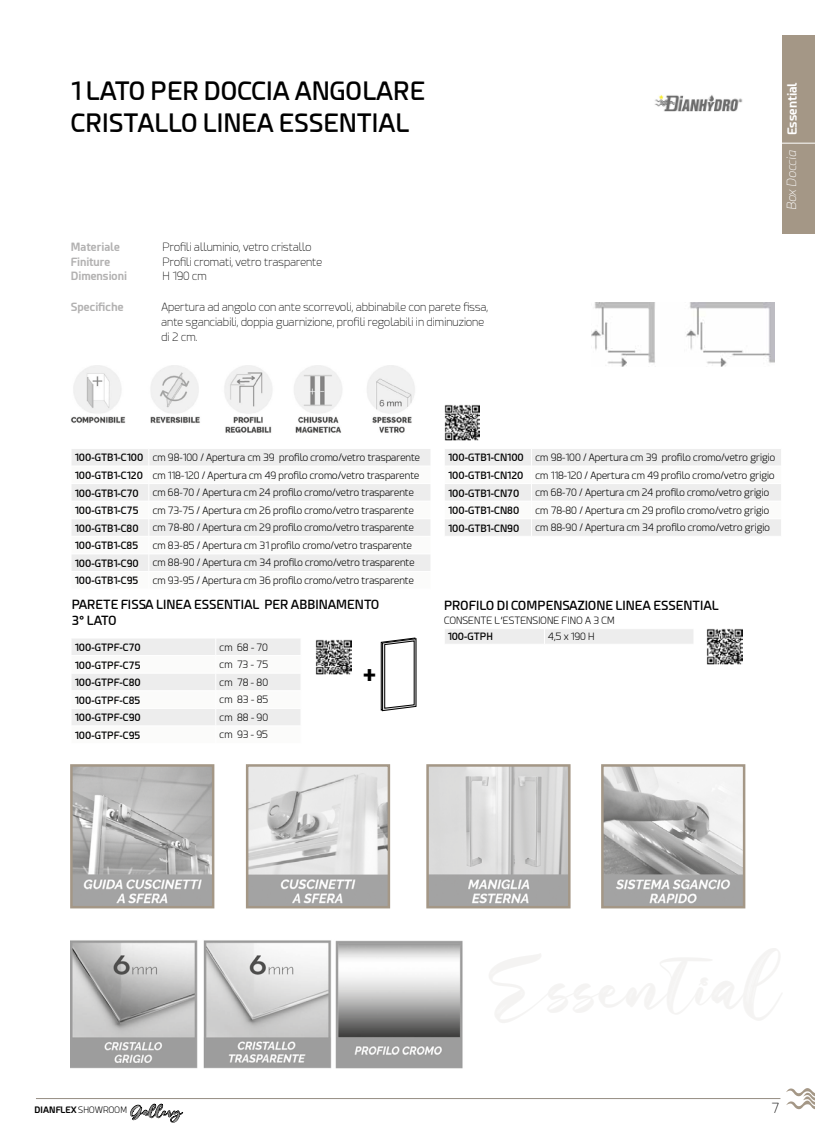
<style>
.page{position:relative;width:815px;height:1134px;background:#fff}
.page>*{position:absolute;margin:0;border:0;box-sizing:border-box;transform-origin:0 0}
.t1{font:600 25px/31.2px "Esphimere";color:#000}
.t2{font:700 24.62px "Esphimere";color:#000}
.t3{font:200 13.75px "Esphimere";color:#000}
.t4{font:600 12.5px/16.2px "Esphimere";color:#000}
.t5{font:700 12.5px "Esphimere";color:#fff}
.t6{font:italic 200 12.5px "Esphimere";color:#fff}
.t7{font:200 11.25px/14.6px "Esphimere";color:#000}
.t8{font:700 11.25px/14.4px "Esphimere";color:#b3b2b2}
.t9{font:300 10px/17.8px "Esphimere";color:#000;text-align:justify}
.t10{font:600 10px "Esphimere";color:#000}
.t11{font:700 8.75px "Esphimere";color:#000}
.s1{font-weight:600}
.s2{font-weight:300}
.s3{font-family:"Still Sunshine Personal Use";font-weight:400}
</style>
<div class="page">
<div style="left:782px;top:35px;width:33px;height:199px;background:#a49786"></div>
<hr style="left:36px;top:1098px;width:744px;height:1px;background:#958d82">
<svg style="left:786px;top:1088px;width:29px;height:21px"></svg>
<img style="left:73px;top:767px;width:138px;height:138px">
<div style="left:70px;top:764px;width:144px;height:144px;border:2px solid #a49786"></div>
<img style="left:654px;top:94px;width:89px;height:17px">
<img style="left:249px;top:767px;width:138px;height:138px">
<div style="left:246px;top:764px;width:144px;height:144px;border:2px solid #a49786"></div>
<img style="left:429px;top:767px;width:139px;height:138px">
<div style="left:426px;top:764px;width:145px;height:144px;border:2px solid #a49786"></div>
<img style="left:604px;top:767px;width:138px;height:138px">
<div style="left:601px;top:764px;width:144px;height:144px;border:2px solid #a49786"></div>
<img style="left:71px;top:940px;width:392px;height:128px">
<div style="left:72px;top:449px;width:358px;height:16px;background:#ededed"></div>
<svg style="left:72px;top:484px;width:358px;height:87px;fill:#ededed"></svg>
<hr style="left:71px;top:501px;width:78px;height:1px;background:#fff">
<hr style="left:149px;top:501px;width:282px;height:1px;background:#fff">
<hr style="left:71px;top:518px;width:78px;height:1px;background:#fff">
<hr style="left:149px;top:518px;width:282px;height:1px;background:#fff">
<hr style="left:71px;top:536px;width:78px;height:1px;background:#fff">
<hr style="left:149px;top:536px;width:282px;height:1px;background:#fff">
<hr style="left:71px;top:554px;width:78px;height:1px;background:#fff">
<hr style="left:149px;top:554px;width:282px;height:1px;background:#fff">
<svg style="left:149px;top:449px;width:1px;height:122px"></svg>
<svg style="left:445px;top:449px;width:336px;height:87px"></svg>
<img style="left:444px;top:405px;width:36px;height:35px">
<img style="left:591px;top:302px;width:184px;height:65px">
<img style="left:71px;top:365px;width:344px;height:68px">
<svg style="left:72px;top:639px;width:228px;height:86px"></svg>
<img style="left:316px;top:639px;width:35px;height:35px">
<svg style="left:381px;top:638px;width:36px;height:73px"></svg>
<div style="left:445px;top:629px;width:248px;height:15px;background:#ededed"></div>
<img style="left:707px;top:628px;width:35px;height:36px">
<hr style="left:780px;top:143px;width:35px;height:1px;background:#fff">
<h1 class="t1" style="left:71px;top:75px;width:356px">1 LATO PER DOCCIA ANGOLARE<br>CRISTALLO LINEA ESSENTIAL</h1>
<p class="t8" style="left:71px;top:240px;width:58px">Materiale<br>Finiture<br>Dimensioni</p>
<p class="t7" style="left:162px;top:240px;width:161px">Profili alluminio, vetro cristallo<br>Profili cromati, vetro trasparente<br>H 190 cm</p>
<p class="t8" style="left:71px;top:300px;width:54px">Specifiche</p>
<p class="t7" style="left:161px;top:300px;width:328px">Apertura ad angolo con ante scorrevoli, abbinabile con parete fissa, ante sganciabili, doppia guarnizione, profili regolabili in diminuzione di 2 cm.</p>
<p class="t5" style="left:784px;top:135px;width:54px;rotate:-90deg">Essential</p>
<p class="t6" style="left:784px;top:210px;width:61px;rotate:-90deg">Box Doccia</p>
<p class="t9" style="left:75px;top:449px;width:347px"><span class="s1">100-GTB1-C100</span> cm 98-100 / Apertura cm 39 profilo cromo/vetro trasparente <span class="s1">100-GTB1-C120</span> cm 118-120 / Apertura cm 49 profilo cromo/vetro trasparente <span class="s1">100-GTB1-C70</span></p>
<p class="t9" style="left:153px;top:484px;width:263px">cm 68-70 / Apertura cm 24 profilo cromo/vetro trasparente</p>
<p class="t10" style="left:75px;top:504px;width:65px">100-GTB1-C75</p>
<p class="t9" style="left:153px;top:501px;width:263px">cm 73-75 / Apertura cm 26 profilo cromo/vetro trasparente</p>
<p class="t10" style="left:75px;top:522px;width:65px">100-GTB1-C80</p>
<p class="t9" style="left:153px;top:519px;width:263px">cm 78-80 / Apertura cm 29 profilo cromo/vetro trasparente</p>
<p class="t10" style="left:75px;top:539px;width:65px">100-GTB1-C85</p>
<p class="t9" style="left:153px;top:536px;width:261px">cm 83-85 / Apertura cm 31 profilo cromo/vetro trasparente</p>
<p class="t10" style="left:75px;top:557px;width:65px">100-GTB1-C90</p>
<p class="t9" style="left:153px;top:554px;width:263px">cm 88-90 / Apertura cm 34 profilo cromo/vetro trasparente</p>
<p class="t10" style="left:75px;top:575px;width:65px">100-GTB1-C95</p>
<p class="t9" style="left:153px;top:572px;width:263px">cm 93-95 / Apertura cm 36 profilo cromo/vetro trasparente</p>
<p class="t4" style="left:72px;top:596px;width:309px">PARETE FISSA LINEA ESSENTIAL PER ABBINAMENTO<br>3° LATO</p>
<p class="t10" style="left:75px;top:641px;width:67px">100-GTPF-C70</p>
<p class="t9" style="left:220px;top:638px;width:50px">cm 68 - 70</p>
<p class="t10" style="left:75px;top:659px;width:67px">100-GTPF-C75</p>
<p class="t9" style="left:220px;top:656px;width:50px">cm 73 - 75</p>
<p class="t10" style="left:75px;top:676px;width:67px">100-GTPF-C80</p>
<p class="t9" style="left:220px;top:673px;width:50px">cm 78 - 80</p>
<p class="t10" style="left:75px;top:694px;width:67px">100-GTPF-C85</p>
<p class="t9" style="left:220px;top:691px;width:50px">cm 83 - 85</p>
<p class="t10" style="left:75px;top:711px;width:68px">100-GTPF-C90</p>
<p class="t9" style="left:220px;top:708px;width:50px">cm 88 - 90</p>
<p class="t10" style="left:75px;top:729px;width:67px">100-GTPF-C95</p>
<p class="t9" style="left:220px;top:726px;width:50px">cm 93 - 95</p>
<h2 class="t2" style="left:363px;top:660px;width:14px">+</h2>
<p class="t9" style="left:448px;top:449px;width:329px"><span class="s1">100-GTB1-CN100</span> cm 98-100 / Apertura cm 39 profilo cromo/vetro grigio <span class="s1">100-GTB1-CN120</span> cm 118-120 / Apertura cm 49 profilo cromo/vetro grigio <span class="s1">100-GTB1-CN70</span></p>
<p class="t9" style="left:535px;top:484px;width:235px">cm 68-70 / Apertura cm 24 profilo cromo/vetro grigio</p>
<p class="t10" style="left:448px;top:504px;width:73px">100-GTB1-CN80</p>
<p class="t9" style="left:535px;top:501px;width:235px">cm 78-80 / Apertura cm 29 profilo cromo/vetro grigio</p>
<p class="t10" style="left:448px;top:522px;width:73px">100-GTB1-CN90</p>
<p class="t9" style="left:535px;top:519px;width:236px">cm 88-90 / Apertura cm 34 profilo cromo/vetro grigio</p>
<p class="t4" style="left:444px;top:598px;width:276px">PROFILO DI COMPENSAZIONE LINEA ESSENTIAL</p>
<p class="t9" style="left:444px;top:611px;width:172px">CONSENTE L’ESTENSIONE FINO A 3 CM</p>
<p class="t10" style="left:448px;top:630px;width:47px">100-GTPH</p>
<p class="t9" style="left:548px;top:628px;width:48px">4,5 x 190 H</p>
<p class="t11" style="left:35px;top:1105px;width:149px">DIANFLEX <span class="s2">SHOWROOM</span> <span class="s3">Gallery</span></p>
<h3 class="t3" style="left:771px;top:1100px;width:10px">7</h3>
</div>
